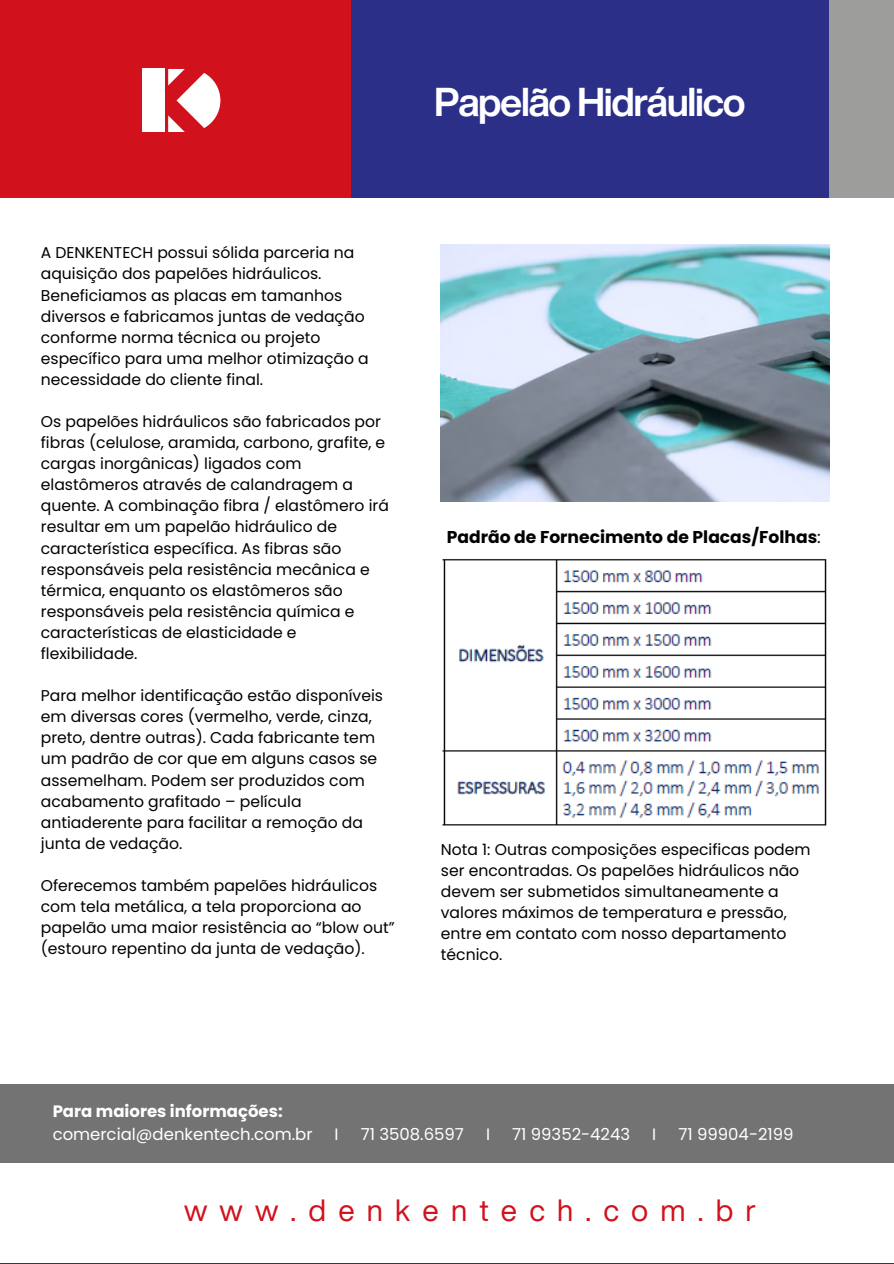
<style>
.page{position:relative;width:894px;height:1264px;background:#fff}
.page>*{position:absolute;margin:0;border:0;box-sizing:border-box;transform-origin:0 0}
.t1{font:700 39.3px "Helvetica Now Display";letter-spacing:-.035em;color:#fff}
.t2{font:30px "Helvetica Now Display";letter-spacing:.405em;color:#d1111c}
.t3{font:700 17.1px "Poppins";color:#000}
.t4{font:16.5px "Poppins";color:#fff}
.t5{font:700 16.5px "Poppins";color:#fff}
.t6{font:15.6px/21.1px "Poppins";color:#000}
.s1{font-weight:400}
</style>
<div class="page">
<div style="left:0;top:0;width:893px;height:1263px;background:#2b2f88"></div>
<div style="left:0;top:0;width:350px;height:198px;background:#d1111c"></div>
<div style="left:828px;top:0;width:65px;height:198px;background:#9d9d9c"></div>
<div style="left:0;top:198px;width:893px;height:1064px;background:#fff"></div>
<div style="left:142px;top:69px;width:23px;height:63px;background:#fff"></div>
<svg style="left:168px;top:69px;width:52px;height:63px"></svg>
<img style="left:440px;top:245px;width:389px;height:256px">
<img style="left:442px;top:559px;width:385px;height:267px">
<div style="left:0;top:1084px;width:893px;height:79px;background:#737373"></div>
<p class="t1" style="left:434px;top:72px;width:312px">Papelão Hidráulico</p>
<p class="t6" style="left:41px;top:242px;width:315px">A DENKENTECH possui sólida parceria na aquisição dos papelões hidráulicos.</p>
<p class="t6" style="left:41px;top:284px;width:329px">Beneficiamos as placas em tamanhos diversos e fabricamos juntas de vedação conforme norma técnica ou projeto específico para uma melhor otimização a necessidade do cliente final.</p>
<p class="t6" style="left:41px;top:411px;width:349px">Os papelões hidráulicos são fabricados por fibras (celulose, aramida, carbono, grafite, e cargas inorgânicas) ligados com elastômeros através de calandragem a quente. A combinação fibra / elastômero irá resultar em um papelão hidráulico de característica específica. As fibras são responsáveis pela resistência mecânica e térmica, enquanto os elastômeros são responsáveis pela resistência química e características de elasticidade e flexibilidade.</p>
<p class="t6" style="left:41px;top:685px;width:343px">Para melhor identificação estão disponíveis em diversas cores (vermelho, verde, cinza, preto, dentre outras). Cada fabricante tem um padrão de cor que em alguns casos se assemelham. Podem ser produzidos com acabamento grafitado – película antiaderente para facilitar a remoção da junta de vedação.</p>
<p class="t6" style="left:41px;top:875px;width:355px">Oferecemos também papelões hidráulicos com tela metálica, a tela proporciona ao papelão uma maior resistência ao “blow out” (estouro repentino da junta de vedação).</p>
<p class="t3" style="left:446px;top:525px;width:375px">Padrão de Fornecimento de Placas/Folhas<span class="s1">:</span></p>
<p class="t6" style="left:440px;top:838px;width:371px">Nota 1: Outras composições especificas podem ser encontradas. Os papelões hidráulicos não devem ser submetidos simultaneamente a valores máximos de temperatura e pressão, entre em contato com nosso departamento técnico.</p>
<p class="t5" style="left:53px;top:1099px;width:231px">Para maiores informações:</p>
<p class="t4" style="left:53px;top:1122px;width:261px">comercial@denkentech.com.br</p>
<p class="t4" style="left:334px;top:1122px;width:6px">I</p>
<p class="t4" style="left:360px;top:1122px;width:105px">71 3508.6597</p>
<p class="t4" style="left:486px;top:1122px;width:6px">I</p>
<p class="t4" style="left:512px;top:1122px;width:120px">71 99352-4243</p>
<p class="t4" style="left:652px;top:1122px;width:6px">I</p>
<p class="t4" style="left:678px;top:1122px;width:117px">71 99904-2199</p>
<p class="t2" style="left:184px;top:1187px;width:573px">www.denkentech.com.br</p>
</div>
